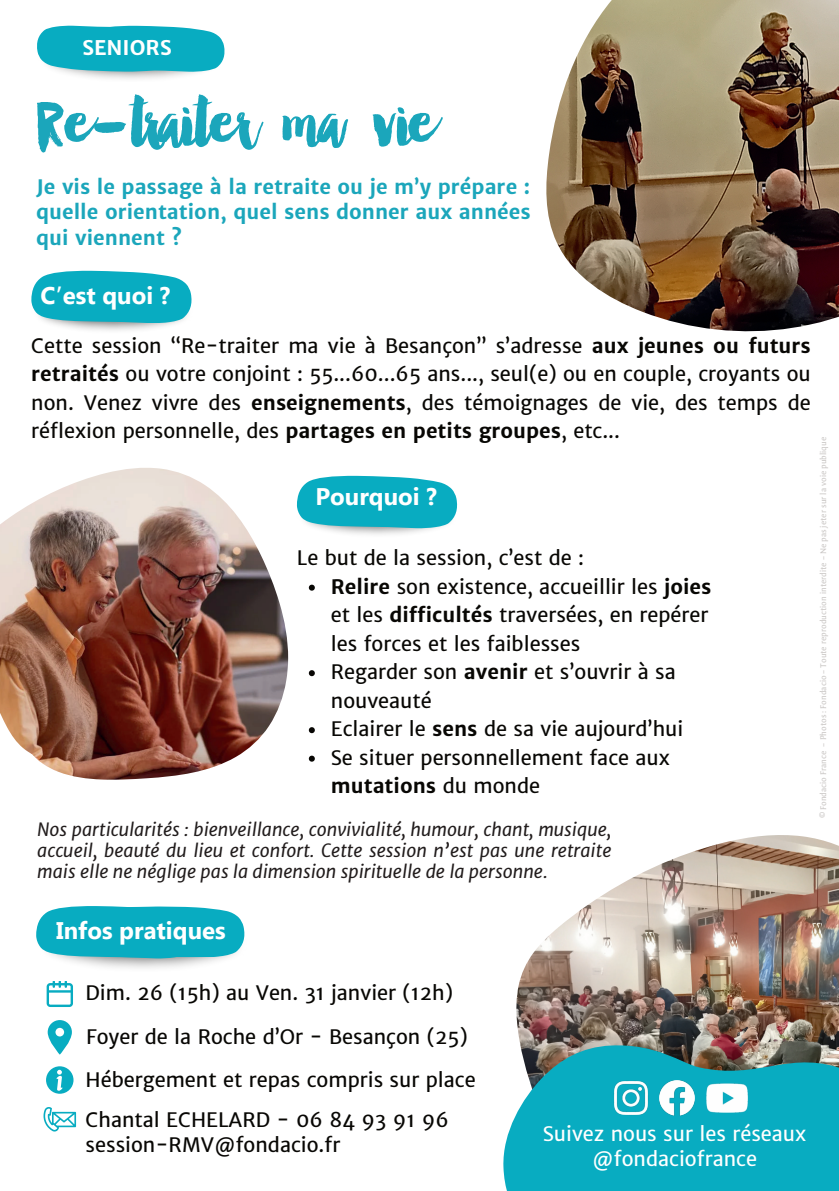
<style>
.page{position:relative;width:839px;height:1191px;background:#fff}
.page>*{position:absolute;margin:0;border:0;box-sizing:border-box;transform-origin:0 0}
.t1{font:78px "Manhattan Darling";color:#1ba6bb}
.t2{font:700 24px "Segoe UI";color:#fff}
.t3{font:700 20.4px "Merriweather Sans";color:#fff}
.t4{font:20px/28.6px "Merriweather Sans";color:#080704}
.t5{font:700 20px/25.6px "Merriweather Sans";color:#1ba6bb;text-align:justify}
.t6{font:20px/25px "Merriweather Sans";color:#fff;text-align:center}
.t7{font:italic 18px/21px "Merriweather Sans";color:#211c1c;text-align:justify}
.t8{font:9.4px "Galdeano";color:#cac7c5}
.s1{font-family:"Noto Sans Gurmukhi";font-weight:400}
.s2{font-weight:700}
</style>
<div class="page">
<img style="left:320px;top:528px;width:115px;height:7px">
<svg style="left:297px;top:476px;width:161px;height:52px;background:#25b5c7"></svg>
<svg style="left:46px;top:981px;width:27px;height:26px"></svg>
<svg style="left:48px;top:1020px;width:24px;height:35px"></svg>
<svg style="left:46px;top:1066px;width:27px;height:27px"></svg>
<svg style="left:43px;top:1107px;width:33px;height:25px"></svg>
<svg style="left:37px;top:26px;width:187px;height:46px;background:#1fb3c6"></svg>
<svg style="left:31px;top:271px;width:161px;height:52px;background:#24b4c7"></svg>
<img style="left:61px;top:958px;width:163px;height:10px">
<svg style="left:36px;top:906px;width:209px;height:52px;background:#1fb3c6"></svg>
<svg style="left:309px;top:585px;width:6px;height:6px"></svg>
<svg style="left:309px;top:670px;width:6px;height:6px"></svg>
<svg style="left:309px;top:727px;width:6px;height:6px"></svg>
<svg style="left:309px;top:756px;width:6px;height:6px"></svg>
<img style="left:0;top:468px;width:288px;height:312px">
<img style="left:516px;top:835px;width:322px;height:208px">
<svg style="left:503px;top:1043px;width:335px;height:148px;background:#20a6b6"></svg>
<img style="left:611px;top:1078px;width:39px;height:39px">
<img style="left:660px;top:1081px;width:34px;height:34px">
<img style="left:703px;top:1082px;width:46px;height:33px">
<img style="left:546px;top:0;width:292px;height:331px">
<p class="t3" style="left:82px;top:34px;width:91px">SENIORS</p>
<h1 class="t1" style="left:37px;top:94px;width:400px">Re-traiter ma vie</h1>
<p class="t5" style="left:36px;top:173px;width:496px">Je vis le passage à la retraite ou je m’y prépare : quelle orientation, quel sens donner aux années qui viennent ?</p>
<p class="t2" style="left:40px;top:282px;width:131px">C<span class="s1">’</span>est quoi ?</p>
<p class="t4" style="left:31px;top:331px;width:781px;text-align:justify">Cette session “Re-traiter ma vie à Besançon” s’adresse <span class="s2">aux jeunes ou futurs retraités</span> ou votre conjoint : 55...60...65 ans..., seul(e) ou en couple, croyants ou non. Venez vivre des <span class="s2">enseignements</span>, des témoignages de vie, des temps de réflexion personnelle, des <span class="s2">partages en petits groupes</span>, etc...</p>
<p class="t2" style="left:315px;top:483px;width:123px">Pourquoi ?</p>
<p class="t4" style="left:331px;top:544px;width:382px;text-indent:-34px">Le but de la session, c’est de :<br><span class="s2">Relire</span> son existence, accueillir les <span class="s2">joies </span>et les <span class="s2">difficultés</span> traversées, en repérer les forces et les faiblesses<br>Regarder son <span class="s2">avenir</span> et s’ouvrir à sa nouveauté<br>Eclairer le <span class="s2">sens</span> de sa vie aujourd’hui<br>Se situer personnellement face aux <span class="s2">mutations</span> du monde</p>
<p class="t7" style="left:37px;top:818px;width:575px">Nos particularités : bienveillance, convivialité, humour, chant, musique, accueil, beauté du lieu et confort. Cette session n’est pas une retraite mais elle ne néglige pas la dimension spirituelle de la personne.</p>
<p class="t8" style="left:818px;top:818px;width:383px;rotate:-90deg">© Fondacio France – Photos : Fondacio – Toute reproduction interdite – Ne pas jeter sur la voie publique</p>
<p class="t2" style="left:56px;top:917px;width:171px">Infos pratiques</p>
<p class="t4" style="left:86px;top:978px;width:369px">Dim. 26 (15h) au Ven. 31 janvier (12h)</p>
<p class="t4" style="left:86px;top:1015px;width:391px;line-height:42.6px">Foyer de la Roche d’Or - Besançon (25)<br>Hébergement et repas compris sur place</p>
<p class="t4" style="left:86px;top:1107px;width:365px;line-height:25.6px">Chantal ECHELARD - 06 84 93 91 96 session-RMV@fondacio.fr</p>
<p class="t6" style="left:543px;top:1121px;width:265px">Suivez nous sur les réseaux @fondaciofrance</p>
</div>
